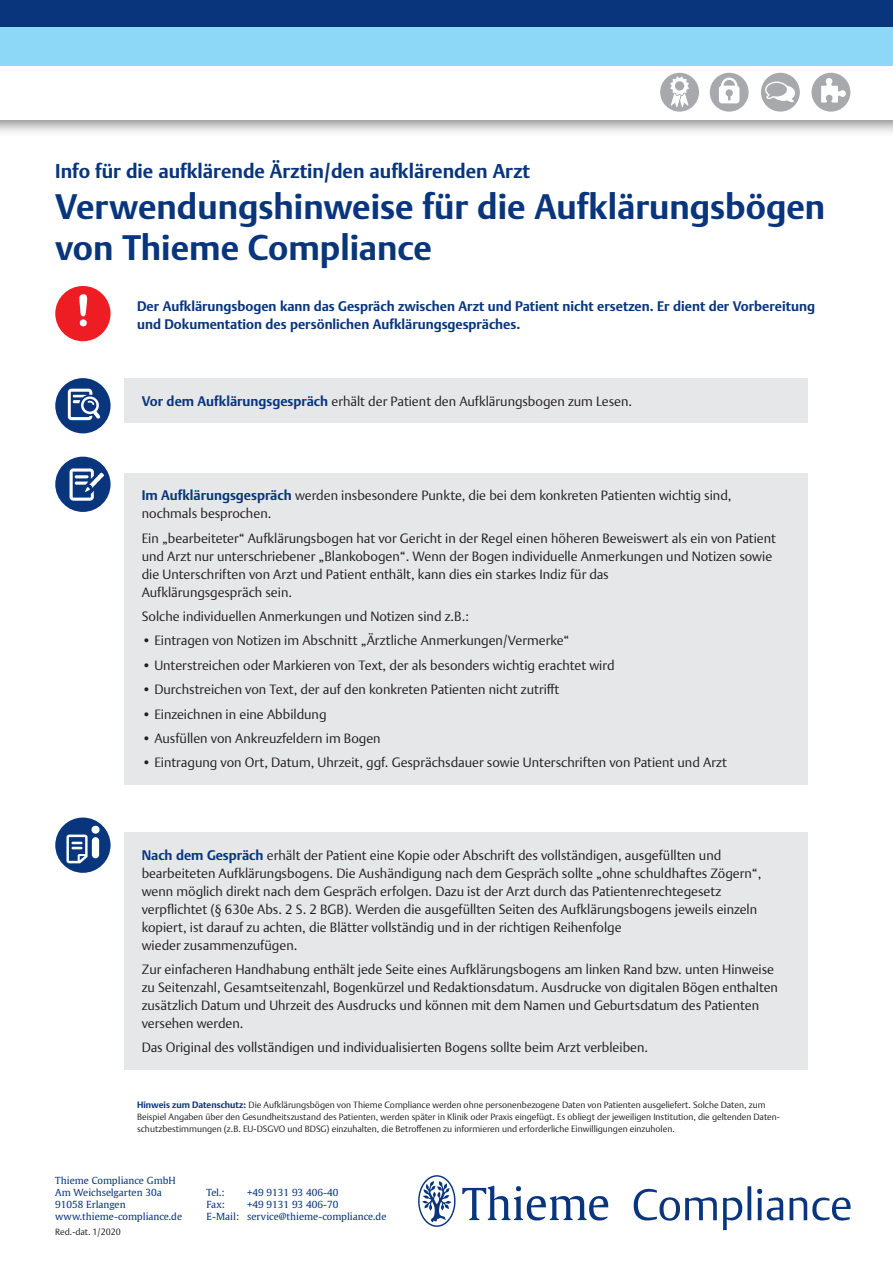
<style>
.page{position:relative;width:893px;height:1263px;background:#fff}
.page>*{position:absolute;margin:0;border:0;box-sizing:border-box;transform-origin:0 0}
.t1{font:700 34.5px/41.4px "Thieme Argo 2011";color:#08357c}
.t2{font:700 19.5px "Thieme Argo 2011";color:#08357c}
.t3{font:700 13.5px/18px "Thieme Argo 2011";color:#08357c}
.t4{font:300 13.35px/18px "Thieme Argo 2011";color:#231f20}
.t5{font:9.75px/12px "Thieme Gulliver 2011";color:#08357c}
.t6{font:300 9px/12px "Thieme Argo 2011";color:#231f20}
.s1{font-weight:700;font-size:13.5px;color:#08357c}
.s2{font-weight:700;color:#08357c}
</style>
<div class="page">
<img style="left:418px;top:1175px;width:433px;height:56px">
<div style="left:0;top:0;width:893px;height:137px;background:#231f20;opacity:.6"></div>
<div style="left:0;top:0;width:893px;height:119px;background:#fff"></div>
<div style="left:0;top:26px;width:893px;height:39px;background:#8dd7f7"></div>
<div style="left:0;top:0;width:893px;height:26px;background:#08357c"></div>
<div style="left:710px;top:73px;width:39px;height:39px;background:#a8a9ad;border-radius:50%"></div>
<svg style="left:719px;top:78px;width:20px;height:25px"></svg>
<div style="left:761px;top:73px;width:39px;height:39px;background:#a8a9ad;border-radius:50%"></div>
<svg style="left:765px;top:82px;width:30px;height:20px"></svg>
<div style="left:660px;top:73px;width:39px;height:39px;background:#a8a9ad;border-radius:50%"></div>
<svg style="left:670px;top:77px;width:19px;height:30px"></svg>
<div style="left:811px;top:73px;width:39px;height:39px;background:#a8a9ad;border-radius:50%"></div>
<svg style="left:821px;top:78px;width:25px;height:25px"></svg>
<div style="left:125px;top:473px;width:683px;height:311px;background:#e6e7e9"></div>
<div style="left:125px;top:832px;width:683px;height:237px;background:#e6e7e9"></div>
<div style="left:125px;top:378px;width:683px;height:45px;background:#e6e7e9"></div>
<div style="left:55px;top:378px;width:56px;height:55px;background:#08357c;border-radius:50%"></div>
<img style="left:67px;top:388px;width:34px;height:33px">
<div style="left:55px;top:286px;width:56px;height:55px;background:#ee1d23;border-radius:50%"></div>
<img style="left:64px;top:292px;width:40px;height:40px">
<div style="left:55px;top:817px;width:56px;height:56px;background:#08357c;border-radius:50%"></div>
<img style="left:63px;top:824px;width:40px;height:41px">
<div style="left:55px;top:457px;width:56px;height:55px;background:#08357c;border-radius:50%"></div>
<img style="left:69px;top:468px;width:34px;height:33px">
<h2 class="t2" style="left:55px;top:158px;width:476px">Info für die aufklärende Ärztin/den aufklärenden Arzt</h2>
<h1 class="t1" style="left:55px;top:186px;width:771px">Verwendungshinweise für die Aufklärungsbögen von Thieme Compliance</h1>
<p class="t3" style="left:137px;top:297px;width:679px">Der Aufklärungsbogen kann das Gespräch zwischen Arzt und Patient nicht ersetzen. Er dient der Vorbereitung und Dokumentation des persönlichen Aufklärungsgespräches.</p>
<p class="t4" style="left:142px;top:392px;width:492px"><span class="s1">Vor dem Aufklärungsgespräch</span> erhält der Patient den Aufklärungsbogen zum Lesen.</p>
<p class="t4" style="left:142px;top:486px;width:591px"><span class="s1">Im Aufklärungsgespräch</span> werden insbesondere Punkte, die bei dem konkreten Patienten wichtig sind, nochmals besprochen.</p>
<p class="t4" style="left:142px;top:529px;width:636px">Ein „bearbeiteter“ Aufklärungsbogen hat vor Gericht in der Regel einen höheren Beweiswert als ein von Patient und Arzt nur unterschriebener „Blankobogen“. Wenn der Bogen individuelle Anmerkungen und Notizen sowie die Unterschriften von Arzt und Patient enthält, kann dies ein starkes Indiz für das<br>Aufklärungsgespräch sein.</p>
<p class="t4" style="left:142px;top:607px;width:329px">Solche individuellen Anmerkungen und Notizen sind z.B.:</p>
<p class="t4" style="left:142px;top:631px;width:429px">• Eintragen von Notizen im Abschnitt „Ärztliche Anmerkungen/Vermerke“</p>
<p class="t4" style="left:142px;top:656px;width:474px">• Unterstreichen oder Markieren von Text, der als besonders wichtig erachtet wird</p>
<p class="t4" style="left:142px;top:680px;width:419px">• Durchstreichen von Text, der auf den konkreten Patienten nicht zutrifft</p>
<p class="t4" style="left:142px;top:704px;width:186px">• Einzeichnen in eine Abbildung</p>
<p class="t4" style="left:142px;top:729px;width:240px">• Ausfüllen von Ankreuzfeldern im Bogen</p>
<p class="t4" style="left:142px;top:753px;width:587px">• Eintragung von Ort, Datum, Uhrzeit, ggf. Gesprächsdauer sowie Unterschriften von Patient und Arzt</p>
<p class="t4" style="left:142px;top:845px;width:621px"><span class="s1">Nach dem Gespräch</span> erhält der Patient eine Kopie oder Abschrift des vollständigen, ausgefüllten und bearbeiteten Aufklärungsbogens. Die Aushändigung nach dem Gespräch sollte „ohne schuldhaftes Zögern“, wenn möglich direkt nach dem Gespräch erfolgen. Dazu ist der Arzt durch das Patientenrechtegesetz verpflichtet (§ 630e Abs. 2 S. 2 BGB). Werden die ausgefüllten Seiten des Aufklärungsbogens jeweils einzeln kopiert, ist darauf zu achten, die Blätter vollständig und in der richtigen Reihenfolge<br>wieder zusammenzufügen.</p>
<p class="t4" style="left:142px;top:960px;width:638px">Zur einfacheren Handhabung enthält jede Seite eines Aufklärungsbogens am linken Rand bzw. unten Hinweise zu Seitenzahl, Gesamtseitenzahl, Bogenkürzel und Redaktionsdatum. Ausdrucke von digitalen Bögen enthalten zusätzlich Datum und Uhrzeit des Ausdrucks und können mit dem Namen und Geburtsdatum des Patienten versehen werden.</p>
<p class="t4" style="left:142px;top:1038px;width:508px">Das Original des vollständigen und individualisierten Bogens sollte beim Arzt verbleiben.</p>
<p class="t6" style="left:137px;top:1098px;width:644px"><span class="s2">Hinweis zum Datenschutz:</span> Die Aufklärungsbögen von Thieme Compliance werden ohne personenbezogene Daten von Patienten ausgeliefert. Solche Daten, zum<br>Beispiel Angaben über den Gesundheitszustand des Patienten, werden später in Klinik oder Praxis eingefügt. Es obliegt der jeweiligen Institution, die geltenden Daten&shy;schutz-bestimmungen (z.B. EU-DSGVO und BDSG) einzuhalten, die Betroffenen zu informieren und erforderliche Einwilligungen einzuholen.</p>
<p class="t5" style="left:55px;top:1174px;width:128px">Thieme Compliance GmbH<br>Am Weichselgarten 30a<br>91058 Erlangen www.thieme-compliance.de</p>
<p class="t6" style="left:55px;top:1225px;width:67px">Red.-dat. 1/2020</p>
<p class="t5" style="left:207px;top:1186px;width:20px">Tel.:</p>
<p class="t5" style="left:247px;top:1186px;width:93px">+49 9131 93 406-40</p>
<p class="t5" style="left:207px;top:1198px;width:20px">Fax:</p>
<p class="t5" style="left:207px;top:1198px;width:181px;text-indent:41px">+49 9131 93 406-70<br>E-Mail: service@thieme-compliance.de</p>
</div>
